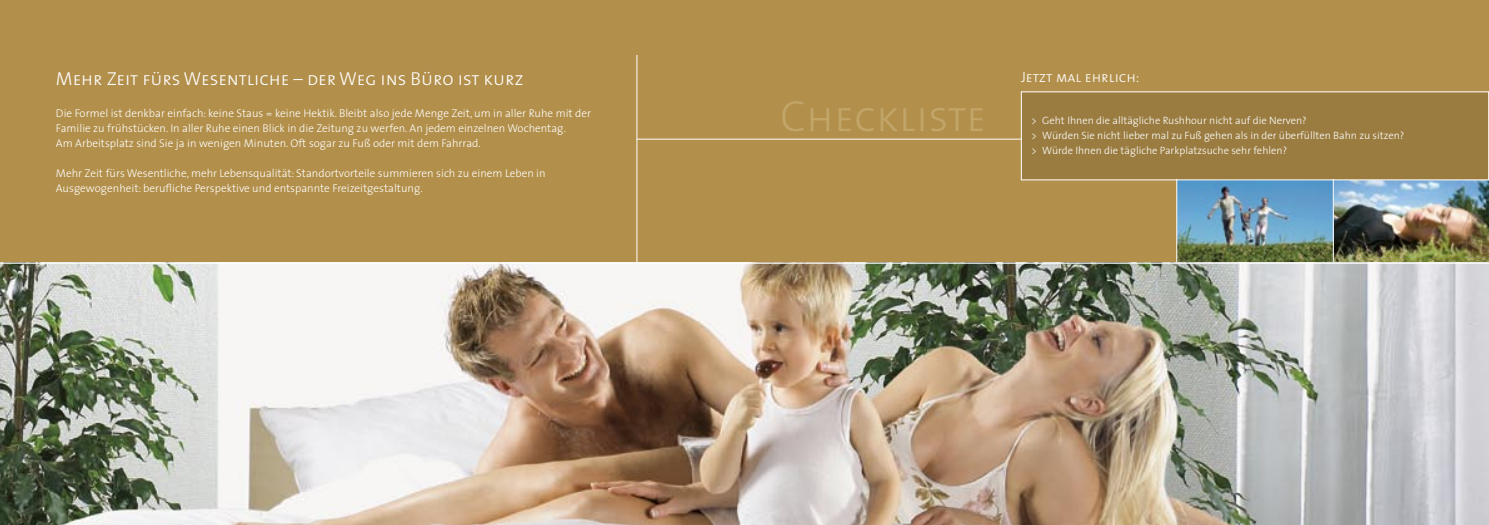
<style>
.page{position:relative;width:1489px;height:525px;background:#fff}
.page>*{position:absolute;margin:0;border:0;box-sizing:border-box;transform-origin:0 0}
.t1{font:43.75px "The Sans Light Caps";color:#c2a568}
.t2{font:18.75px "The Sans Light Caps";color:#fff}
.t3{font:15px "The Sans Light Caps";color:#fff}
.t4{font:300 11.25px/15px "The Sans";color:#fff}
.t5{font:300 10.62px "The Sans";color:#fff}
</style>
<div class="page">
<div style="left:0;top:0;width:1488px;height:524px;background:#b28f4a"></div>
<div style="left:1022px;top:93px;width:464px;height:85px;background:#9a7c40"></div>
<img style="left:1177px;top:180px;width:311px;height:82px">
<hr style="left:1176px;top:179px;width:1px;height:84px;background:#fff">
<hr style="left:1332px;top:179px;width:1px;height:84px;background:#fff">
<img style="left:0;top:263px;width:1488px;height:261px">
<hr style="left:0;top:262px;width:1488px;height:1px;background:#fff">
<hr style="left:636px;top:139px;width:385px;height:1px;background:#fff">
<hr style="left:636px;top:55px;width:1px;height:207px;background:#fff">
<p class="t2" style="left:56px;top:63px;width:469px">Mehr Zeit fürs Wesentliche – der Weg ins Büro ist kurz</p>
<p class="t4" style="left:56px;top:105px;width:536px">Die Formel ist denkbar einfach: keine Staus = keine Hektik. Bleibt also jede Menge Zeit, um in aller Ruhe mit der<br>Familie zu frühstücken. In aller Ruhe einen Blick in die Zeitung zu werfen. An jedem einzelnen Wochentag.<br>Am Arbeitsplatz sind Sie ja in wenigen Minuten. Oft sogar zu Fuß oder mit dem Fahrrad.</p>
<p class="t4" style="left:56px;top:165px;width:491px">Mehr Zeit fürs Wesentliche, mehr Lebensqualität: Standortvorteile summieren sich zu einem Leben in<br>Ausgewogenheit: berufliche Perspektive und entspannte Freizeitgestaltung.</p>
<p class="t1" style="left:780px;top:79px;width:208px">Checkliste</p>
<p class="t3" style="left:1020px;top:64px;width:120px">Jetzt mal ehrlich:</p>
<p class="t5" style="left:1031px;top:112px;width:276px">&gt; Geht Ihnen die alltägliche Rushhour nicht auf die Nerven?</p>
<p class="t5" style="left:1031px;top:127px;width:374px">&gt; Würden Sie nicht lieber mal zu Fuß gehen als in der überfüllten Bahn zu sitzen?</p>
<p class="t5" style="left:1031px;top:142px;width:257px">&gt; Würde Ihnen die tägliche Parkplatzsuche sehr fehlen?</p>
</div>
